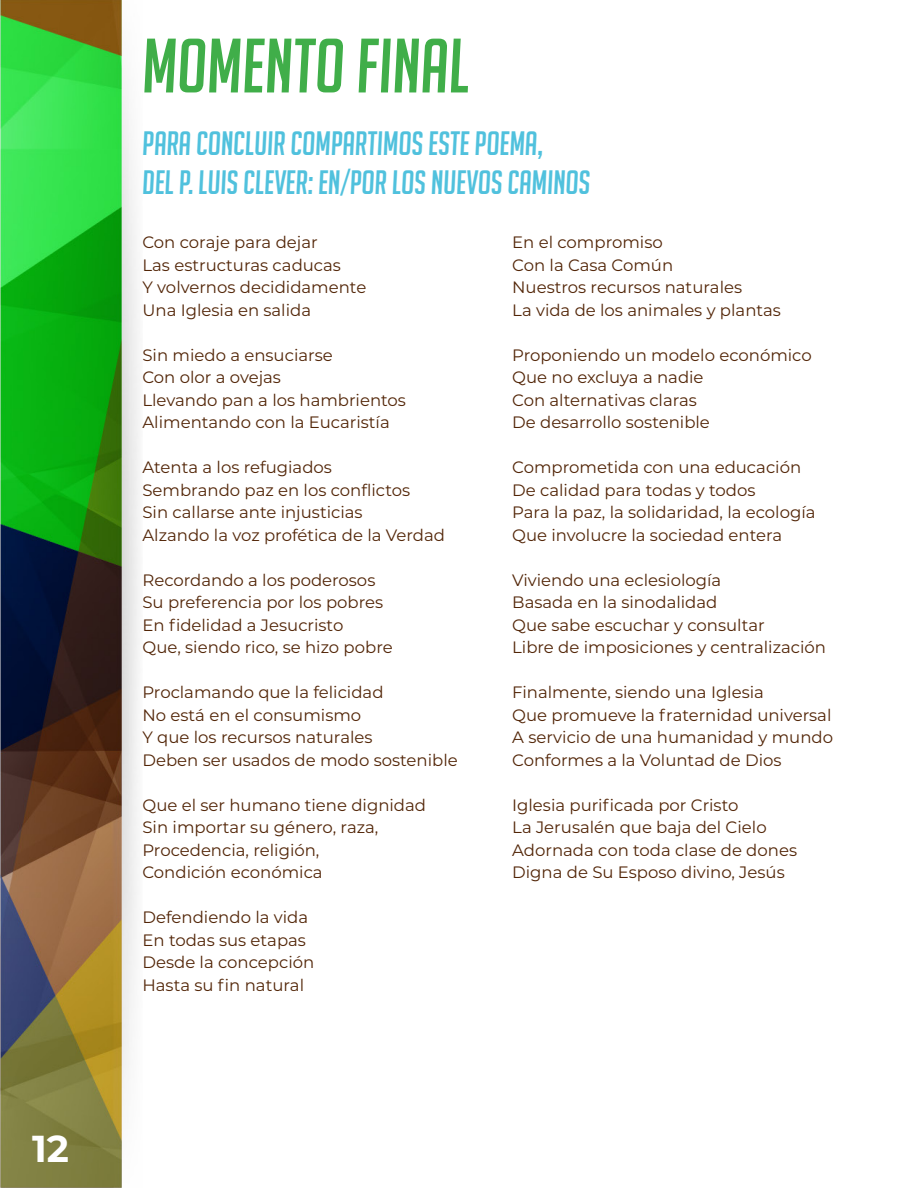
<style>
.page{position:relative;width:918px;height:1188px;background:#fff}
.page>*{position:absolute;margin:0;border:0;box-sizing:border-box;transform-origin:0 0}
.t1{font:italic 75px "Big Noodle Titling";color:#40ae49}
.t2{font:700 37.5px "Montserrat";color:#fff}
.t3{font:italic 33px "Big Noodle Titling";color:#50c1dd}
.t4{font:16.5px "Montserrat";color:#522507}
</style>
<div class="page">
<img style="left:0;top:0;width:140px;height:1188px">
<h2 class="t2" style="left:32px;top:1121px;width:38px">12</h2>
<p class="t1" style="left:142px;top:25px;width:329px">MOMENTO FINAL</p>
<p class="t3" style="left:142px;top:125px;width:402px">PARA CONCLUIR COMPARTIMOS ESTE POEMA,</p>
<p class="t3" style="left:142px;top:165px;width:449px">DEL P. LUIS CLEVER: EN/POR LOS NUEVOS CAMINOS</p>
<p class="t4" style="left:142px;top:231px;width:177px">Con coraje para dejar</p>
<p class="t4" style="left:142px;top:253px;width:200px">Las estructuras caducas</p>
<p class="t4" style="left:142px;top:276px;width:225px">Y volvernos decididamente</p>
<p class="t4" style="left:142px;top:298px;width:170px">Una Iglesia en salida</p>
<p class="t4" style="left:142px;top:343px;width:192px">Sin miedo a ensuciarse</p>
<p class="t4" style="left:142px;top:366px;width:140px">Con olor a ovejas</p>
<p class="t4" style="left:142px;top:388px;width:265px">Llevando pan a los hambrientos</p>
<p class="t4" style="left:142px;top:411px;width:249px">Alimentando con la Eucaristía</p>
<p class="t4" style="left:142px;top:456px;width:191px">Atenta a los refugiados</p>
<p class="t4" style="left:142px;top:478px;width:269px">Sembrando paz en los conflictos</p>
<p class="t4" style="left:142px;top:501px;width:222px">Sin callarse ante injusticias</p>
<p class="t4" style="left:142px;top:523px;width:304px">Alzando la voz profética de la Verdad</p>
<p class="t4" style="left:142px;top:568px;width:234px">Recordando a los poderosos</p>
<p class="t4" style="left:142px;top:591px;width:242px">Su preferencia por los pobres</p>
<p class="t4" style="left:142px;top:613px;width:202px">En fidelidad a Jesucristo</p>
<p class="t4" style="left:142px;top:636px;width:252px">Que, siendo rico, se hizo pobre</p>
<p class="t4" style="left:142px;top:681px;width:243px">Proclamando que la felicidad</p>
<p class="t4" style="left:142px;top:703px;width:220px">No está en el consumismo</p>
<p class="t4" style="left:142px;top:726px;width:232px">Y que los recursos naturales</p>
<p class="t4" style="left:142px;top:748px;width:317px">Deben ser usados de modo sostenible</p>
<p class="t4" style="left:142px;top:793px;width:285px">Que el ser humano tiene dignidad</p>
<p class="t4" style="left:142px;top:816px;width:237px">Sin importar su género, raza,</p>
<p class="t4" style="left:142px;top:838px;width:178px">Procedencia, religión,</p>
<p class="t4" style="left:142px;top:861px;width:182px">Condición económica</p>
<p class="t4" style="left:142px;top:906px;width:167px">Defendiendo la vida</p>
<p class="t4" style="left:142px;top:928px;width:165px">En todas sus etapas</p>
<p class="t4" style="left:142px;top:951px;width:173px">Desde la concepción</p>
<p class="t4" style="left:142px;top:973px;width:163px">Hasta su fin natural</p>
<p class="t4" style="left:512px;top:231px;width:152px">En el compromiso</p>
<p class="t4" style="left:512px;top:253px;width:163px">Con la Casa Común</p>
<p class="t4" style="left:512px;top:276px;width:231px">Nuestros recursos naturales</p>
<p class="t4" style="left:512px;top:298px;width:270px">La vida de los animales y plantas</p>
<p class="t4" style="left:512px;top:343px;width:301px">Proponiendo un modelo económico</p>
<p class="t4" style="left:512px;top:366px;width:193px">Que no excluya a nadie</p>
<p class="t4" style="left:512px;top:388px;width:186px">Con alternativas claras</p>
<p class="t4" style="left:512px;top:411px;width:199px">De desarrollo sostenible</p>
<p class="t4" style="left:512px;top:456px;width:291px">Comprometida con una educación</p>
<p class="t4" style="left:512px;top:478px;width:245px">De calidad para todas y todos</p>
<p class="t4" style="left:512px;top:501px;width:305px">Para la paz, la solidaridad, la ecología</p>
<p class="t4" style="left:512px;top:523px;width:272px">Que involucre la sociedad entera</p>
<p class="t4" style="left:512px;top:568px;width:211px">Viviendo una eclesiología</p>
<p class="t4" style="left:512px;top:591px;width:207px">Basada en la sinodalidad</p>
<p class="t4" style="left:512px;top:613px;width:254px">Que sabe escuchar y consultar</p>
<p class="t4" style="left:512px;top:636px;width:315px">Libre de imposiciones y centralización</p>
<p class="t4" style="left:512px;top:681px;width:253px">Finalmente, siendo una Iglesia</p>
<p class="t4" style="left:512px;top:703px;width:321px">Que promueve la fraternidad universal</p>
<p class="t4" style="left:512px;top:726px;width:322px">A servicio de una humanidad y mundo</p>
<p class="t4" style="left:512px;top:748px;width:271px">Conformes a la Voluntad de Dios</p>
<p class="t4" style="left:512px;top:793px;width:228px">Iglesia purificada por Cristo</p>
<p class="t4" style="left:512px;top:816px;width:256px">La Jerusalén que baja del Cielo</p>
<p class="t4" style="left:512px;top:838px;width:286px">Adornada con toda clase de dones</p>
<p class="t4" style="left:512px;top:861px;width:274px">Digna de Su Esposo divino, Jesús</p>
</div>
